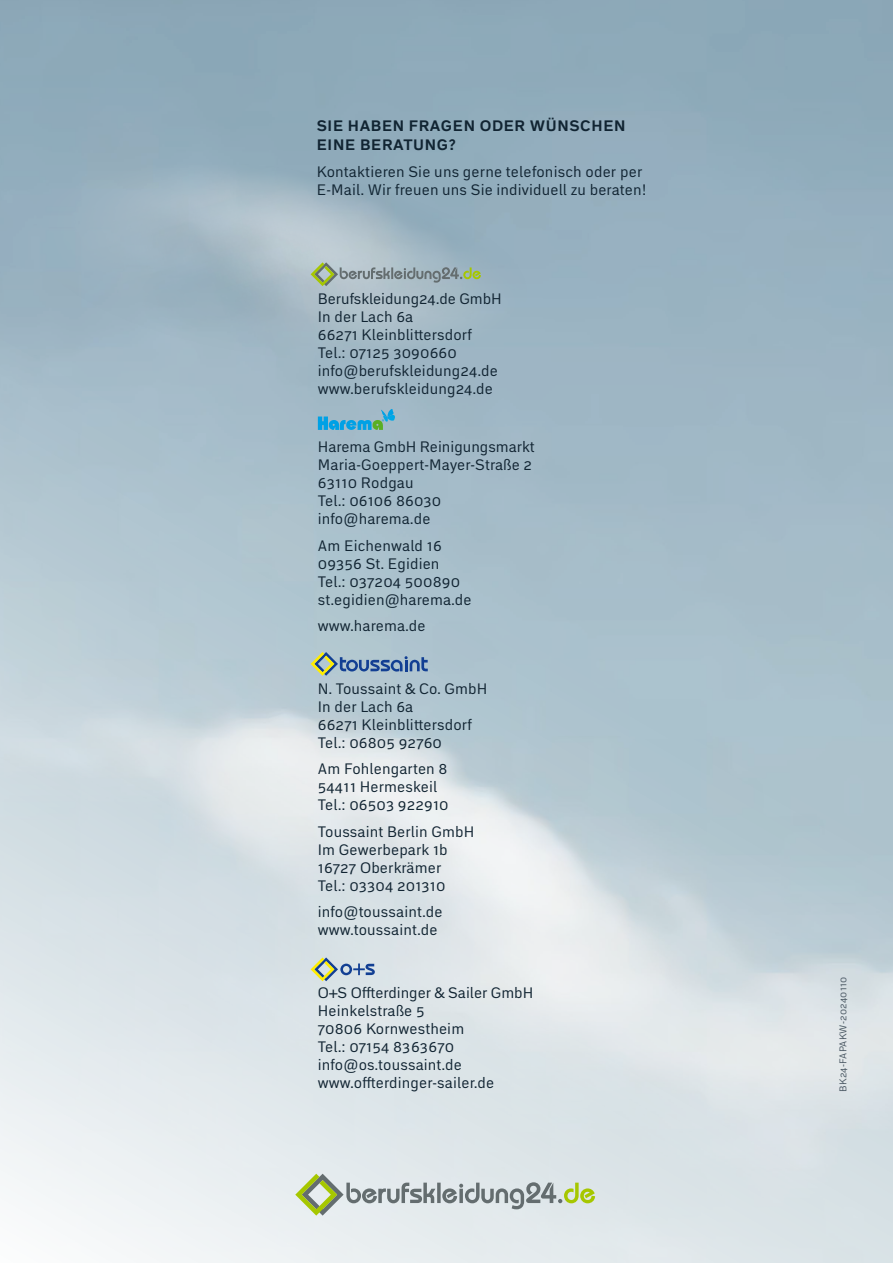
<style>
.page{position:relative;width:893px;height:1263px;background:#fff}
.page>*{position:absolute;margin:0;border:0;box-sizing:border-box;transform-origin:0 0}
.t1{font:15px/18px "Embarcadero MVB Pro";letter-spacing:.01em;color:#112432}
.t2{font:700 15px/19.5px "Embarcadero MVB Pro";letter-spacing:.04em;color:#112432}
.t3{font:9.75px "Embarcadero MVB Pro";letter-spacing:.02em;color:#4a5863}
</style>
<div class="page">
<div style="left:10px;top:148px;width:527px;height:14px;background:#91acbb"></div>
<svg style="left:295px;top:1174px;width:300px;height:41px;background:#c6cfc6"></svg>
<svg style="left:311px;top:262px;width:170px;height:24px;background:#9fb0ad"></svg>
<svg style="left:318px;top:409px;width:77px;height:21px;background:#69b1c8"></svg>
<svg style="left:311px;top:652px;width:117px;height:24px;background:#8da6b6"></svg>
<svg style="left:311px;top:957px;width:64px;height:24px;background:#b3c2c0"></svg>
<p class="t2" style="left:317px;top:115px;width:310px">SIE HABEN FRAGEN ODER WÜNSCHEN<br>EINE BERATUNG?</p>
<p class="t1" style="left:317px;top:162px;width:331px">Kontaktieren Sie uns gerne telefonisch oder per<br>E-Mail. Wir freuen uns Sie individuell zu beraten!</p>
<p class="t1" style="left:318px;top:289px;width:185px">Berufskleidung24.de GmbH<br>In der Lach 6a<br>66271 Kleinblittersdorf<br>Tel.: 07125 3090660 info@berufskleidung24.de www.berufskleidung24.de</p>
<p class="t1" style="left:318px;top:437px;width:218px">Harema GmbH Reinigungsmarkt<br>Maria-Goeppert-Mayer-Straße 2<br>63110 Rodgau<br>Tel.: 06106 86030 info@harema.de</p>
<p class="t1" style="left:318px;top:536px;width:155px">Am Eichenwald 16<br>09356 St. Egidien<br>Tel.: 037204 500890 st.egidien@harema.de</p>
<p class="t1" style="left:318px;top:616px;width:109px">www.harema.de</p>
<p class="t1" style="left:318px;top:679px;width:171px">N. Toussaint &amp; Co. GmbH<br>In der Lach 6a<br>66271 Kleinblittersdorf<br>Tel.: 06805 92760</p>
<p class="t1" style="left:318px;top:759px;width:132px">Am Fohlengarten 8<br>54411 Hermeskeil<br>Tel.: 06503 922910</p>
<p class="t1" style="left:318px;top:822px;width:158px">Toussaint Berlin GmbH<br>Im Gewerbepark 1b<br>16727 Oberkrämer<br>Tel.: 03304 201310</p>
<p class="t1" style="left:318px;top:902px;width:126px">info@toussaint.de www.toussaint.de</p>
<p class="t1" style="left:318px;top:983px;width:217px">O+S Offterdinger &amp; Sailer GmbH<br>Heinkelstraße 5<br>70806 Kornwestheim<br>Tel.: 07154 83636 70 info@os.toussaint.de www.offterdinger-sailer.de</p>
<p class="t3" style="left:836px;top:1092px;width:116px;rotate:-90deg">BK24-FAPAKW-20240110</p>
</div>
